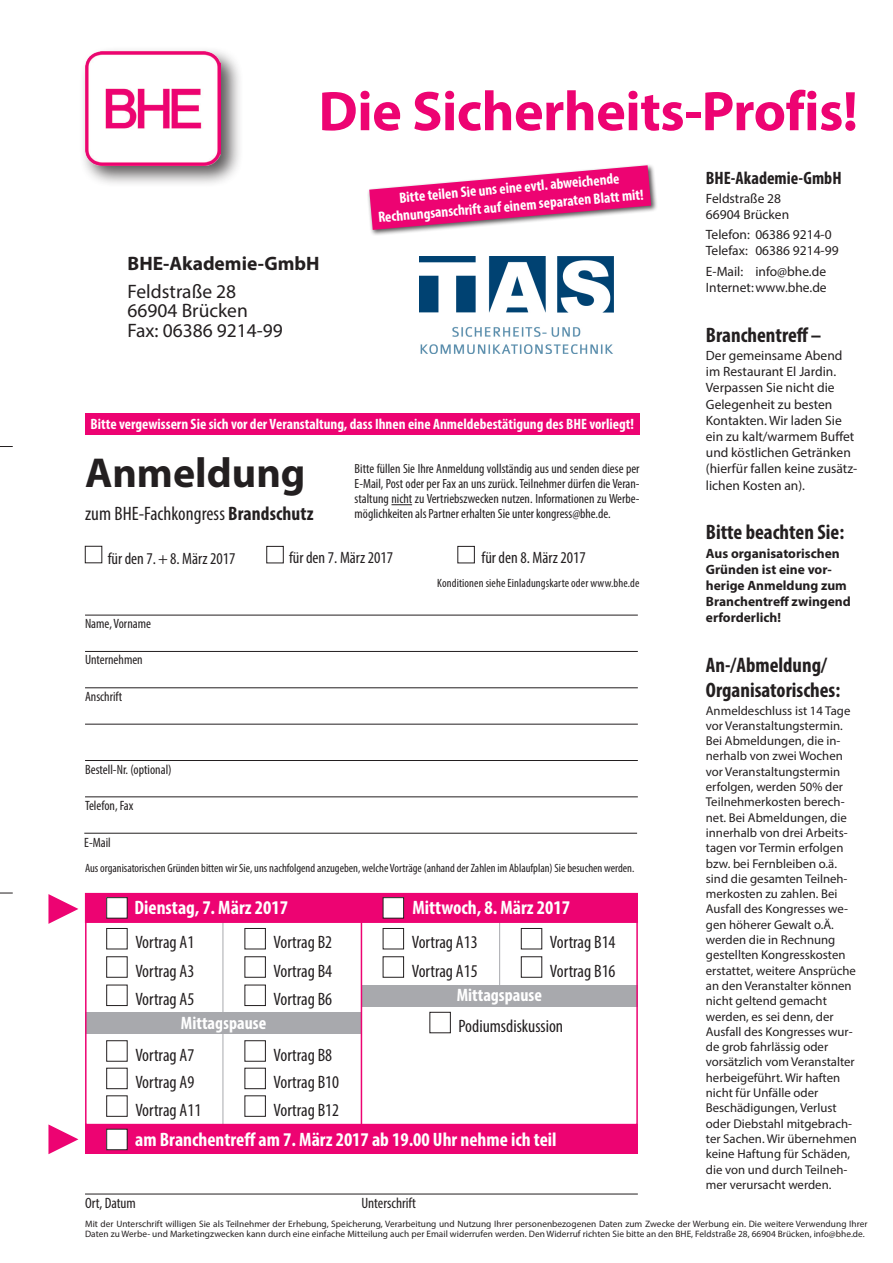
<style>
.page{position:relative;width:893px;height:1263px;background:#fff}
.page>*{position:absolute;margin:0;border:0;box-sizing:border-box;transform-origin:0 0}
.t1{font:700 56.25px "Myriad Pro";letter-spacing:-.01em;color:#ed0372}
.t2{font:700 42px "Myriad Pro";color:#231f20}
.t3{font:700 condensed 21px/25.2px "Myriad Pro";color:#231f20}
.t4{font:700 condensed 19.5px "Myriad Pro";color:#fff}
.t5{font:19.5px/19.5px "Myriad Pro";color:#231f20}
.t6{font:condensed 19.5px "Myriad Pro";letter-spacing:.005em;color:#231f20}
.t7{font:700 19.5px "Myriad Pro";color:#231f20}
.t8{font:condensed 18px/28.3px "Myriad Pro";color:#231f20}
.t9{font:700 condensed 18px "Myriad Pro";color:#fff}
.t10{font:700 condensed 18px "Myriad Pro";color:#231f20}
.t11{font:condensed 16.5px "Myriad Pro";color:#231f20}
.t12{font:700 condensed 15px/18px "Myriad Pro";color:#fff;text-align:center}
.t13{font:condensed 15px "Myriad Pro";color:#231f20}
.t14{font:13.5px/16.2px "Myriad Pro";color:#231f20}
.t15{font:700 13.5px/16.2px "Myriad Pro";color:#231f20}
.t16{font:condensed 13.5px "Myriad Pro";color:#231f20}
.t17{font:condensed 13.35px/15px "Myriad Pro";color:#231f20;text-align:justify}
.t18{font:12.75px/15.3px "Myriad Pro";color:#231f20}
.t19{font:condensed 12px "Myriad Pro";color:#231f20}
.t20{font:9.3px/10.5px "Myriad Pro";letter-spacing:.005em;color:#231f20}
.s1{font-weight:700}
</style>
<div class="page">
<div style="left:361px;top:985px;width:277px;height:21px;background:#a8a9ad"></div>
<div style="left:85px;top:1012px;width:276px;height:22px;background:#a8a9ad"></div>
<svg style="left:0;top:446px;width:13px;height:1px"></svg>
<svg style="left:0;top:893px;width:13px;height:1px"></svg>
<hr style="left:85px;top:615px;width:553px;height:1px;background:#231f20">
<hr style="left:85px;top:651px;width:553px;height:1px;background:#231f20">
<hr style="left:85px;top:687px;width:553px;height:1px;background:#231f20">
<hr style="left:85px;top:797px;width:553px;height:1px;background:#231f20">
<div style="left:79px;top:45px;width:164px;height:143px;background:#231f20;opacity:.75"></div>
<img style="left:85px;top:51px;width:136px;height:114px">
<div style="left:85px;top:413px;width:554px;height:21px;background:#ed0372"></div>
<div style="left:367px;top:163px;width:291px;height:73px;background:#231f20;opacity:.75"></div>
<svg style="left:369px;top:165px;width:282px;height:65px"></svg>
<hr style="left:85px;top:1194px;width:553px;height:1px;background:#231f20">
<hr style="left:85px;top:724px;width:553px;height:1px;background:#231f20">
<hr style="left:85px;top:760px;width:553px;height:1px;background:#231f20">
<hr style="left:223px;top:918px;width:1px;height:207px;background:#a8a9ad">
<hr style="left:499px;top:918px;width:1px;height:67px;background:#a8a9ad">
<div style="left:85px;top:893px;width:553px;height:30px;background:#ed0372;border:1px solid #ed0372"></div>
<div style="left:85px;top:893px;width:553px;height:232px;border:2px solid #ed0372"></div>
<hr style="left:361px;top:911px;width:1px;height:214px;background:#ed0372">
<div style="left:85px;top:1124px;width:553px;height:30px;background:#ed0372"></div>
<div style="left:107px;top:1129px;width:20px;height:21px;background:#fff"></div>
<div style="left:106px;top:1129px;width:22px;height:21px;border:1px solid #231f20"></div>
<div style="left:106px;top:928px;width:22px;height:21px;border:1px solid #231f20"></div>
<div style="left:106px;top:956px;width:22px;height:22px;border:1px solid #231f20"></div>
<div style="left:106px;top:985px;width:22px;height:21px;border:1px solid #231f20"></div>
<div style="left:244px;top:928px;width:22px;height:21px;border:1px solid #231f20"></div>
<div style="left:244px;top:956px;width:22px;height:22px;border:1px solid #231f20"></div>
<div style="left:244px;top:985px;width:22px;height:21px;border:1px solid #231f20"></div>
<div style="left:383px;top:928px;width:21px;height:21px;border:1px solid #231f20"></div>
<div style="left:383px;top:956px;width:21px;height:22px;border:1px solid #231f20"></div>
<div style="left:521px;top:928px;width:21px;height:21px;border:1px solid #231f20"></div>
<div style="left:521px;top:956px;width:21px;height:22px;border:1px solid #231f20"></div>
<div style="left:106px;top:1040px;width:22px;height:21px;border:1px solid #231f20"></div>
<div style="left:106px;top:1068px;width:22px;height:21px;border:1px solid #231f20"></div>
<div style="left:106px;top:1095px;width:22px;height:22px;border:1px solid #231f20"></div>
<div style="left:244px;top:1040px;width:22px;height:21px;border:1px solid #231f20"></div>
<div style="left:244px;top:1068px;width:22px;height:21px;border:1px solid #231f20"></div>
<div style="left:244px;top:1095px;width:22px;height:22px;border:1px solid #231f20"></div>
<div style="left:107px;top:898px;width:20px;height:20px;background:#fff"></div>
<div style="left:106px;top:897px;width:22px;height:21px;border:1px solid #231f20"></div>
<div style="left:383px;top:898px;width:21px;height:20px;background:#fff"></div>
<div style="left:383px;top:897px;width:21px;height:21px;border:1px solid #231f20"></div>
<svg style="left:48px;top:1124px;width:30px;height:30px"></svg>
<svg style="left:48px;top:894px;width:30px;height:30px"></svg>
<div style="left:429px;top:1012px;width:22px;height:21px;border:1px solid #231f20"></div>
<hr style="left:84px;top:833px;width:553px;height:1px;background:#231f20">
<svg style="left:391px;top:504px;width:21px;height:1px"></svg>
<div style="left:85px;top:546px;width:17px;height:17px;border:1px solid #231f20"></div>
<div style="left:266px;top:546px;width:18px;height:17px;border:1px solid #231f20"></div>
<div style="left:458px;top:546px;width:17px;height:17px;border:1px solid #231f20"></div>
<img style="left:420px;top:256px;width:193px;height:98px">
<h1 class="t1" style="left:318px;top:75px;width:541px">Die Sicherheits-Profis!</h1>
<h3 class="t7" style="left:128px;top:250px;width:194px">BHE-Akademie-GmbH</h3>
<h3 class="t5" style="left:128px;top:281px;width:157px">Feldstraße 28<br>66904 Brücken<br>Fax: 06386 9214-99</h3>
<p class="t12" style="left:376px;top:190px;width:268px;rotate:-5deg">Bitte teilen Sie uns eine evtl. abweichende<br>Rechnungsanschrift auf einem separaten Blatt mit!</p>
<p class="t12" style="left:91px;top:415px;width:545px">Bitte vergewissern Sie sich vor der Veranstaltung, dass Ihnen eine Anmeldebestätigung des BHE vorliegt!</p>
<h2 class="t2" style="left:85px;top:445px;width:222px">Anmeldung</h2>
<h3 class="t6" style="left:85px;top:502px;width:230px">zum BHE-Fachkongress <span class="s1">Brandschutz</span></h3>
<p class="t17" style="left:355px;top:461px;width:286px">Bitte füllen Sie Ihre Anmeldung vollständig aus und senden diese per E-Mail, Post oder per Fax an uns zurück. Teilnehmer dürfen die Veran&shy;staltung nicht zu Vertriebszwecken nutzen. Informationen zu Werbe&shy;möglichkeiten als Partner erhalten Sie unter kongress@bhe.de.</p>
<p class="t11" style="left:108px;top:548px;width:129px">für den 7.+8. März 2017</p>
<p class="t16" style="left:85px;top:615px;width:67px">Name, Vorname</p>
<p class="t16" style="left:85px;top:652px;width:59px">Unternehmen</p>
<p class="t16" style="left:85px;top:688px;width:39px">Anschrift</p>
<p class="t16" style="left:85px;top:761px;width:88px">Bestell-Nr. (optional)</p>
<p class="t16" style="left:85px;top:797px;width:50px">Telefon, Fax</p>
<p class="t16" style="left:84px;top:834px;width:28px">E-Mail</p>
<p class="t11" style="left:289px;top:548px;width:106px">für den 7. März 2017</p>
<p class="t11" style="left:482px;top:548px;width:106px">für den 8. März 2017</p>
<p class="t19" style="left:437px;top:576px;width:204px">Konditionen siehe Einladungskarte oder www.bhe.de</p>
<p class="t19" style="left:85px;top:860px;width:551px">Aus organisatorischen Gründen bitten wir Sie, uns nachfolgend anzugeben, welche Vorträge (anhand der Zahlen im Ablaufplan) Sie besuchen werden.</p>
<h3 class="t4" style="left:134px;top:896px;width:155px">Dienstag, 7. März 2017</h3>
<h3 class="t4" style="left:412px;top:896px;width:159px">Mittwoch, 8. März 2017</h3>
<h3 class="t8" style="left:135px;top:928px;width:60px;text-align:justify">Vortrag A1<br>Vortrag A3<br>Vortrag A5</h3>
<h3 class="t8" style="left:274px;top:928px;width:60px;text-align:justify">Vortrag B2<br>Vortrag B4<br>Vortrag B6</h3>
<h3 class="t8" style="left:412px;top:928px;width:67px">Vortrag A13<br>Vortrag A15</h3>
<h3 class="t8" style="left:550px;top:928px;width:67px">Vortrag B14<br>Vortrag B16</h3>
<h3 class="t8" style="left:135px;top:1040px;width:67px;line-height:27.6px">Vortrag A7<br>Vortrag A9<br>Vortrag A11</h3>
<h3 class="t8" style="left:274px;top:1040px;width:67px;line-height:27.6px">Vortrag B8<br>Vortrag B10<br>Vortrag B12</h3>
<h3 class="t9" style="left:457px;top:984px;width:87px">Mittagspause</h3>
<h3 class="t9" style="left:181px;top:1011px;width:87px">Mittagspause</h3>
<h3 class="t8" style="left:459px;top:1012px;width:106px">Podiumsdiskussion</h3>
<h3 class="t4" style="left:135px;top:1127px;width:423px">am Branchentreff am 7. März 2017 ab 19.00 Uhr nehme ich teil</h3>
<p class="t13" style="left:85px;top:1194px;width:52px">Ort, Datum</p>
<p class="t13" style="left:361px;top:1194px;width:56px">Unterschrift</p>
<h3 class="t10" style="left:706px;top:167px;width:137px">BHE-Akademie-GmbH</h3>
<p class="t14" style="left:706px;top:190px;width:85px">Feldstraße 28<br>66904 Brücken</p>
<p class="t14" style="left:706px;top:226px;width:134px">Telefon: 06386 9214-0<br>Telefax: 06386 9214-99</p>
<p class="t14" style="left:706px;top:263px;width:122px">E-Mail: info@bhe.de<br>Internet:www.bhe.de</p>
<h3 class="t3" style="left:706px;top:322px;width:117px">Branchentreff–</h3>
<p class="t14" style="left:706px;top:347px;width:150px">Der gemeinsame Abend im Restaurant El Jardin.<br>Verpassen Sie nicht die<br>Gelegenheit zu besten<br>Kontakten. Wir laden Sie ein zu kalt/warmem Buffet und köstlichen Getränken (hierfür fallen keine zusätz--- lichen Kosten an).</p>
<h3 class="t3" style="left:706px;top:519px;width:140px">Bitte beachten Sie:</h3>
<p class="t15" style="left:706px;top:544px;width:147px">Aus organisatorischen<br>Gründen ist eine vor&shy;herige Anmeldung zum<br>Branchentreff zwingend erforderlich!</p>
<h3 class="t3" style="left:706px;top:652px;width:136px">An-/Abmeldung/<br>Organisatorisches:</h3>
<p class="t18" style="left:706px;top:702px;width:152px">Anmeldeschluss ist 14 Tage vor Veranstaltungstermin.<br>Bei Abmeldungen, die in&shy;nerhalb von zwei Wochen vor Veranstaltungstermin erfolgen, werden 50% der<br>Teilnehmerkosten berech&shy;net. Bei Abmeldungen, die innerhalb von drei Arbeits&shy;tagen vor Termin erfolgen bzw. bei Fernbleiben o.ä. sind die gesamten Teilneh&shy;merkosten zu zahlen. Bei<br>Ausfall des Kongresses we&shy;gen höherer Gewalt o.Ä. werden die in Rechnung gestellten Kongresskosten erstattet, weitere Ansprüche an den Veranstalter können nicht geltend gemacht werden, es sei denn, der<br>Ausfall des Kongresses wur&shy;de grob fahrlässig oder vorsätzlich vom Veranstalter herbeigeführt. Wir haften nicht für Unfälle oder<br>Beschädigungen, Verlust oder Diebstahl mitgebrach&shy;ter Sachen. Wir übernehmen keine Haftung für Schäden, die von und durch Teilneh&shy;mer verursacht werden.</p>
<p class="t20" style="left:85px;top:1218px;width:784px">Mit der Unterschrift willigen Sie als Teilnehmer der Erhebung, Speicherung, Verarbeitung und Nutzung Ihrer personenbezogenen Daten zum Zwecke der Werbung ein. Die weitere Verwendung Ihrer<br>Daten zu Werbe- und Marketingzwecken kann durch eine einfache Mitteilung auch per Email widerrufen werden. Den Widerruf richten Sie bitte an den BHE, Feldstraße 28, 66904 Brücken, info@bhe.de.</p>
</div>
